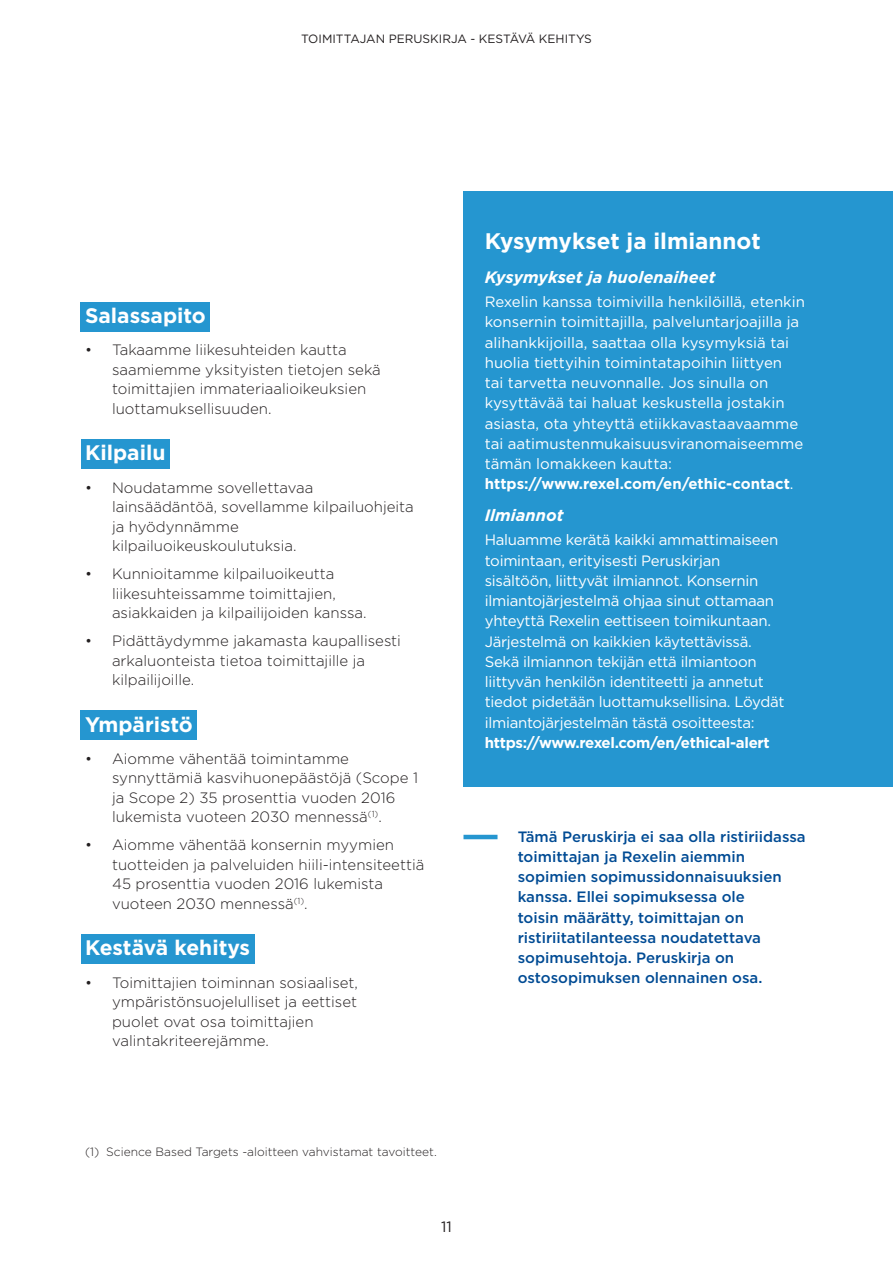
<style>
.page{position:relative;width:893px;height:1263px;background:#fff}
.page>*{position:absolute;margin:0;border:0;box-sizing:border-box;transform-origin:0 0}
.SS_TITRE_15pt{font:700 22.5px "Gotham";color:#fff}
.ENGAGEMENTS{font:700 21px "Gotham";color:#fff}
.SS_TITRE{font:italic 700 16.5px "Gotham";color:#fff}
.t1{font:300 15px/19.5px "Gotham";color:#231f20}
.TEXT{font:15px/20.2px "Gotham";letter-spacing:-.02em;color:#fff}
.TEXT-2{font:15px/20.2px "Gotham";color:#fff}
.TEXT-3{font:500 15px/20.2px "Gotham";color:#014b94}
.t2{font:15px "Gotham";color:#231f20}
.Note{font:300 12px "Gotham";color:#231f20}
.t3{font:12px "Gotham";color:#231f20}
.s1{font-weight:700}
</style>
<div class="page">
<div style="left:463px;top:192px;width:430px;height:595px;background:#2596d0"></div>
<div style="left:81px;top:302px;width:129px;height:30px;background:#2596d0"></div>
<div style="left:81px;top:439px;width:89px;height:30px;background:#2596d0"></div>
<div style="left:81px;top:711px;width:116px;height:29px;background:#2596d0"></div>
<div style="left:81px;top:934px;width:173px;height:30px;background:#2596d0"></div>
<hr style="left:463px;top:835px;width:34px;height:4px;background:#2596d0">
<p class="t3" style="left:301px;top:31px;width:292px">TOIMITTAJAN PERUSKIRJA - KESTÄVÄ KEHITYS</p>
<p class="ENGAGEMENTS" style="left:85px;top:302px;width:122px">Salassapito</p>
<p class="t1" style="left:112px;top:340px;width:270px;text-indent:-27px">• Takaamme liikesuhteiden kautta saamiemme yksityisten tietojen sekä toimittajien immateriaalioikeuksien luottamuksellisuuden.</p>
<p class="ENGAGEMENTS" style="left:85px;top:439px;width:82px">Kilpailu</p>
<p class="t1" style="left:112px;top:477px;width:303px;text-indent:-27px">• Noudatamme sovellettavaa lainsäädäntöä, sovellamme kilpailuohjeita ja hyödynnämme kilpailuoikeuskoulutuksia.</p>
<p class="t1" style="left:112px;top:564px;width:256px;text-indent:-27px">• Kunnioitamme kilpailuoikeutta liikesuhteissamme toimittajien, asiakkaiden ja kilpailijoiden kanssa.</p>
<p class="t1" style="left:112px;top:631px;width:290px;text-indent:-27px">• Pidättäydymme jakamasta kaupallisesti arkaluonteista tietoa toimittajille ja kilpailijoille.</p>
<p class="ENGAGEMENTS" style="left:85px;top:710px;width:109px">Ympäristö</p>
<p class="t1" style="left:112px;top:748px;width:307px;text-indent:-27px">• Aiomme vähentää toimintamme synnyttämiä kasvihuonepäästöjä (Scope 1 ja Scope 2) 35 prosenttia vuoden 2016 lukemista vuoteen 2030 mennessä<sup>(1)</sup>.</p>
<p class="t1" style="left:112px;top:835px;width:314px;text-indent:-27px">• Aiomme vähentää konsernin myymien tuotteiden ja palveluiden hiili-intensiteettiä 45 prosenttia vuoden 2016 lukemista vuoteen 2030 mennessä<sup>(1)</sup>.</p>
<p class="ENGAGEMENTS" style="left:85px;top:934px;width:167px">Kestävä kehitys</p>
<p class="t1" style="left:112px;top:972px;width:247px;text-indent:-27px">• Toimittajien toiminnan sosiaaliset, ympäristönsuojelulliset ja eettiset puolet ovat osa toimittajien valintakriteerejämme.</p>
<p class="SS_TITRE_15pt" style="left:485px;top:226px;width:278px">Kysymykset ja ilmiannot</p>
<p class="SS_TITRE" style="left:485px;top:266px;width:232px">Kysymykset ja huolenaiheet</p>
<p class="TEXT-2" style="left:485px;top:291px;width:322px">Rexelin kanssa toimivilla henkilöillä, etenkin konsernin toimittajilla, palveluntarjoajilla ja alihankkijoilla, saattaa olla kysymyksiä tai huolia tiettyihin toimintatapoihin liittyen<br>tai tarvetta neuvonnalle. Jos sinulla on kysyttävää tai haluat keskustella jostakin asiasta, ota yhteyttä etiikkavastaavaamme tai aatimustenmukaisuusviranomaiseemme tämän lomakkeen kautta: <span class="s1">https://www.rexel.com/en/ethic-contact</span>.</p>
<p class="SS_TITRE" style="left:485px;top:504px;width:80px">Ilmiannot</p>
<p class="TEXT" style="left:485px;top:529px;width:301px">Haluamme kerätä kaikki ammattimaiseen toimintaan, erityisesti Peruskirjan sisältöön, liittyvät ilmiannot. Konsernin ilmiantojärjestelmä ohjaa sinut ottamaan yhteyttä Rexelin eettiseen toimikuntaan.<br>Järjestelmä on kaikkien käytettävissä.<br>Sekä ilmiannon tekijän että ilmiantoon liittyvän henkilön identiteetti ja annetut tiedot pidetään luottamuksellisina. Löydät ilmiantojärjestelmän tästä osoitteesta: <span class="s1">https://www.rexel.com/en/ethical-alert</span></p>
<p class="TEXT-3" style="left:518px;top:826px;width:289px">Tämä Peruskirja ei saa olla ristiriidassa toimittajan ja Rexelin aiemmin sopimien sopimussidonnaisuuksien kanssa. Ellei sopimuksessa ole<br>toisin määrätty, toimittajan on ristiriitatilanteessa noudatettava sopimusehtoja. Peruskirja on ostosopimuksen olennainen osa.</p>
<p class="Note" style="left:85px;top:1144px;width:353px">(1) Science Based Targets -aloitteen vahvistamat tavoitteet.</p>
<p class="t2" style="left:441px;top:1217px;width:12px">11</p>
</div>
